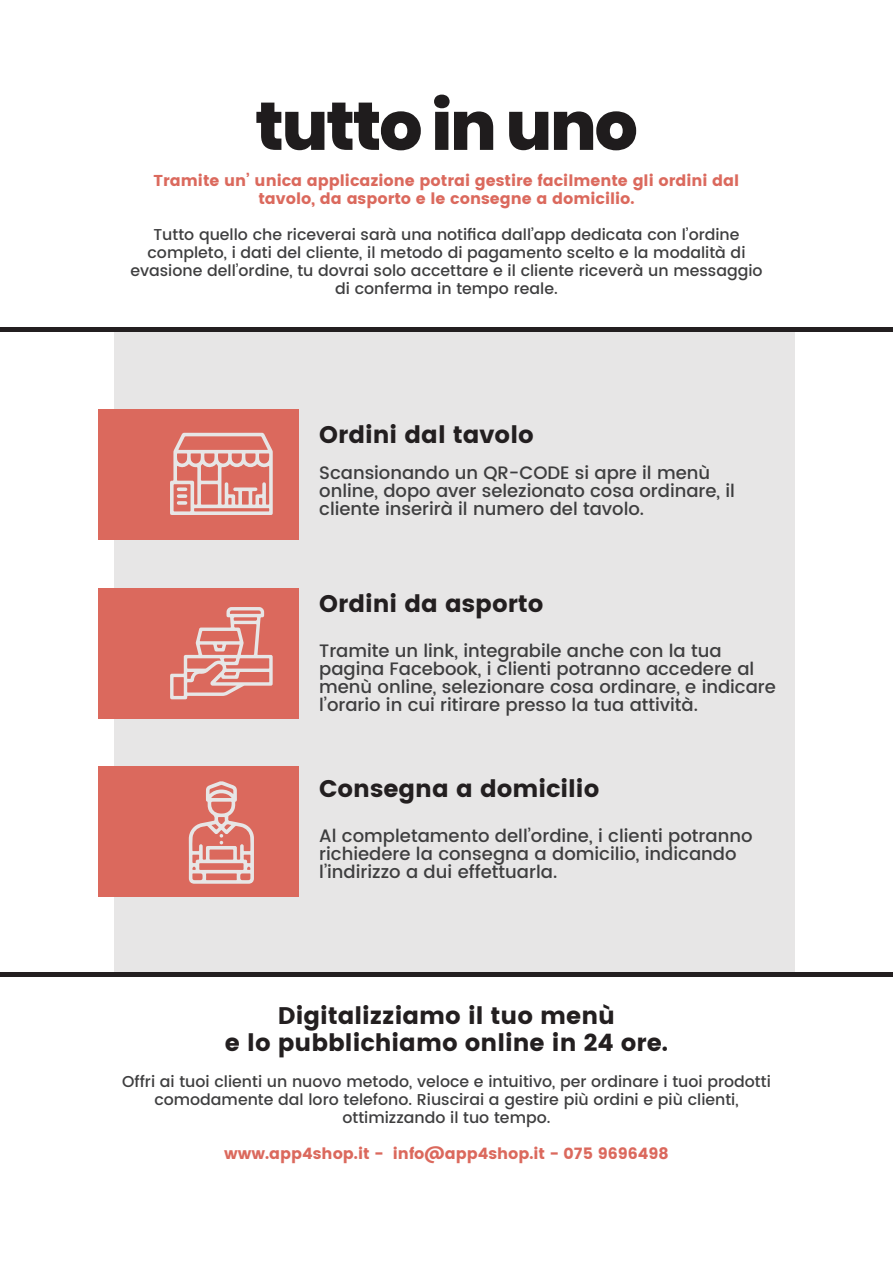
<style>
.page{position:relative;width:893px;height:1263px;background:#fff}
.page>*{position:absolute;margin:0;border:0;box-sizing:border-box;transform-origin:0 0}
.t1{font:800 67.8px "Poppins";letter-spacing:-.03em;color:#1f1c1d}
.t2{font:24px/27px "Poppins";color:#231f20;text-align:center}
.t3{font:500 18px/18px "Poppins";color:#3e3e3f}
.t4{font:500 15.75px/18px "Poppins";color:#3e3e3f;text-align:center}
.t5{font:15.75px/18px "Poppins";color:#db695d;text-align:center}
</style>
<div class="page">
<div style="left:114px;top:332px;width:680px;height:640px;background:#e7e6e6"></div>
<div style="left:99px;top:409px;width:200px;height:130px;background:#db695d"></div>
<div style="left:99px;top:588px;width:200px;height:131px;background:#db695d"></div>
<div style="left:99px;top:766px;width:200px;height:131px;background:#db695d"></div>
<svg style="left:170px;top:433px;width:103px;height:82px"></svg>
<svg style="left:189px;top:781px;width:65px;height:103px"></svg>
<svg style="left:170px;top:607px;width:103px;height:92px"></svg>
<div style="left:0;top:972px;width:893px;height:5px;background:#231f20"></div>
<div style="left:0;top:327px;width:893px;height:5px;background:#231f20"></div>
<h1 class="t1" style="left:255px;top:87px;width:384px">tutto in uno</h1>
<p class="t5" style="left:154px;top:171px;width:587px">Tramite un’ unica applicazione potrai gestire facilmente gli ordini dal tavolo, da asporto e le consegne a domicilio.</p>
<p class="t4" style="left:130px;top:226px;width:634px">Tutto quello che riceverai sarà una notifica dall’app dedicata con l’ordine completo, i dati del cliente, il metodo di pagamento scelto e la modalità di evasione dell’ordine, tu dovrai solo accettare e il cliente riceverà un messaggio di conferma in tempo reale.</p>
<h2 class="t2" style="left:319px;top:421px;width:216px">Ordini dal tavolo</h2>
<p class="t3" style="left:319px;top:464px;width:417px">Scansionando un QR-CODE si apre il menù online, dopo aver selezionato cosa ordinare, il cliente inserirà il numero del tavolo.</p>
<h2 class="t2" style="left:319px;top:590px;width:226px">Ordini da asporto</h2>
<p class="t3" style="left:319px;top:642px;width:458px">Tramite un link, integrabile anche con la tua pagina Facebook, i clienti potranno accedere al menù online, selezionare cosa ordinare, e indicare l’orario in cui ritirare presso la tua attività.</p>
<h2 class="t2" style="left:319px;top:776px;width:282px">Consegna a domicilio</h2>
<p class="t3" style="left:319px;top:827px;width:435px">Al completamento dell’ordine, i clienti potranno richiedere la consegna a domicilio, indicando l’indirizzo a dui effettuarla.</p>
<h2 class="t2" style="left:225px;top:1002px;width:445px">Digitalizziamo il tuo menù<br>e lo pubblichiamo online in 24 ore.</h2>
<p class="t4" style="left:122px;top:1073px;width:650px">Offri ai tuoi clienti un nuovo metodo, veloce e intuitivo, per ordinare i tuoi prodotti comodamente dal loro telefono. Riuscirai a gestire più ordini e più clienti, ottimizzando il tuo tempo.</p>
<p class="t5" style="left:224px;top:1145px;width:446px">www.app4shop.it - info@app4shop.it - 075 9696498</p>
</div>
